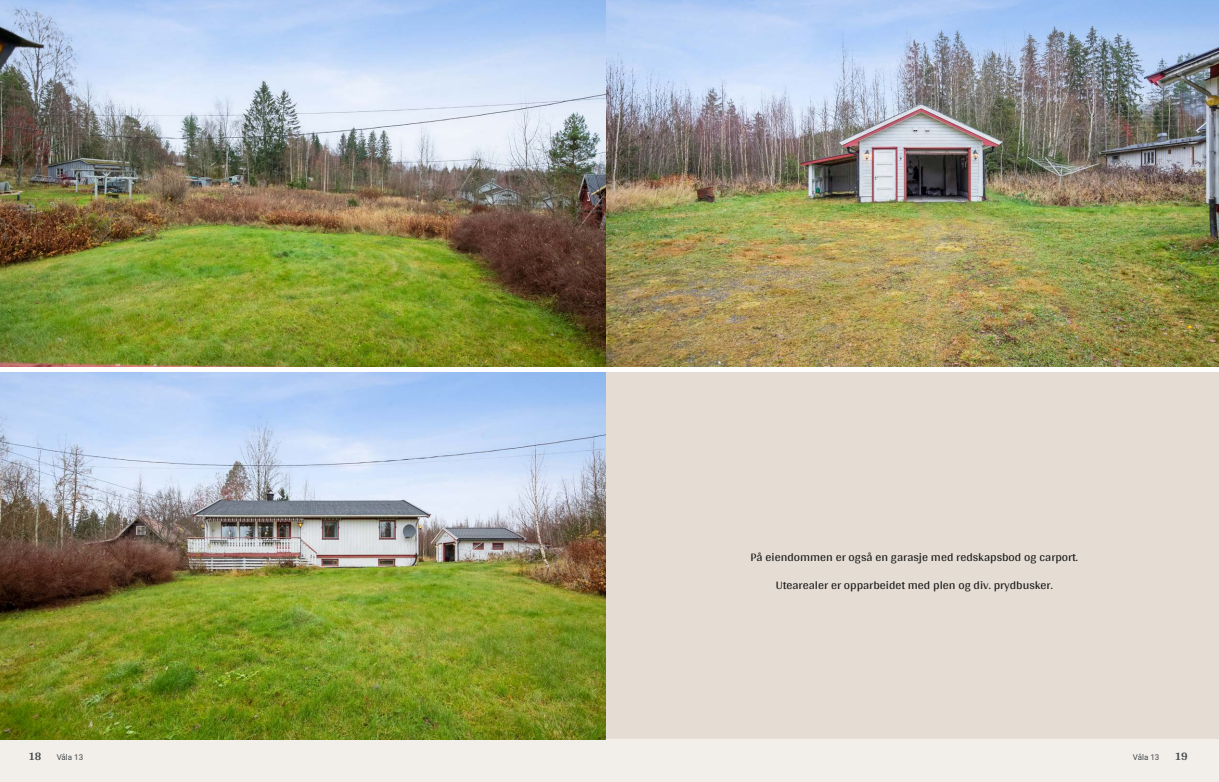
<style>
.page{position:relative;width:1219px;height:782px;background:#fff}
.page>*{position:absolute;margin:0;border:0;box-sizing:border-box;transform-origin:0 0}
.t1{font:12px "Arya";color:#1d1d1b}
.t2{font:700 12px "Arya";color:#414749}
.t3{font:8px "Roboto Vitec";color:#414749}
</style>
<div class="page">
<div style="left:0;top:739px;width:609px;height:42px;background:#f2eeea"></div>
<img style="left:0;top:0;width:607px;height:367px">
<img style="left:0;top:372px;width:607px;height:367px">
<img style="left:607px;top:0;width:612px;height:367px">
<div style="left:607px;top:739px;width:612px;height:42px;background:#f2eeea"></div>
<div style="left:607px;top:372px;width:612px;height:367px;background:#e5dcd4"></div>
<p class="t1" style="left:751px;top:549px;width:329px">På eiendommen er også en garasje med redskapsbod og carport.</p>
<p class="t1" style="left:776px;top:577px;width:278px">Utearealer er opparbeidet med plen og div. prydbusker.</p>
<p class="t2" style="left:28px;top:749px;width:15px">18</p>
<p class="t3" style="left:57px;top:751px;width:28px">Våla 13</p>
<p class="t3" style="left:1133px;top:751px;width:28px">Våla 13</p>
<p class="t2" style="left:1175px;top:749px;width:15px">19</p>
</div>
